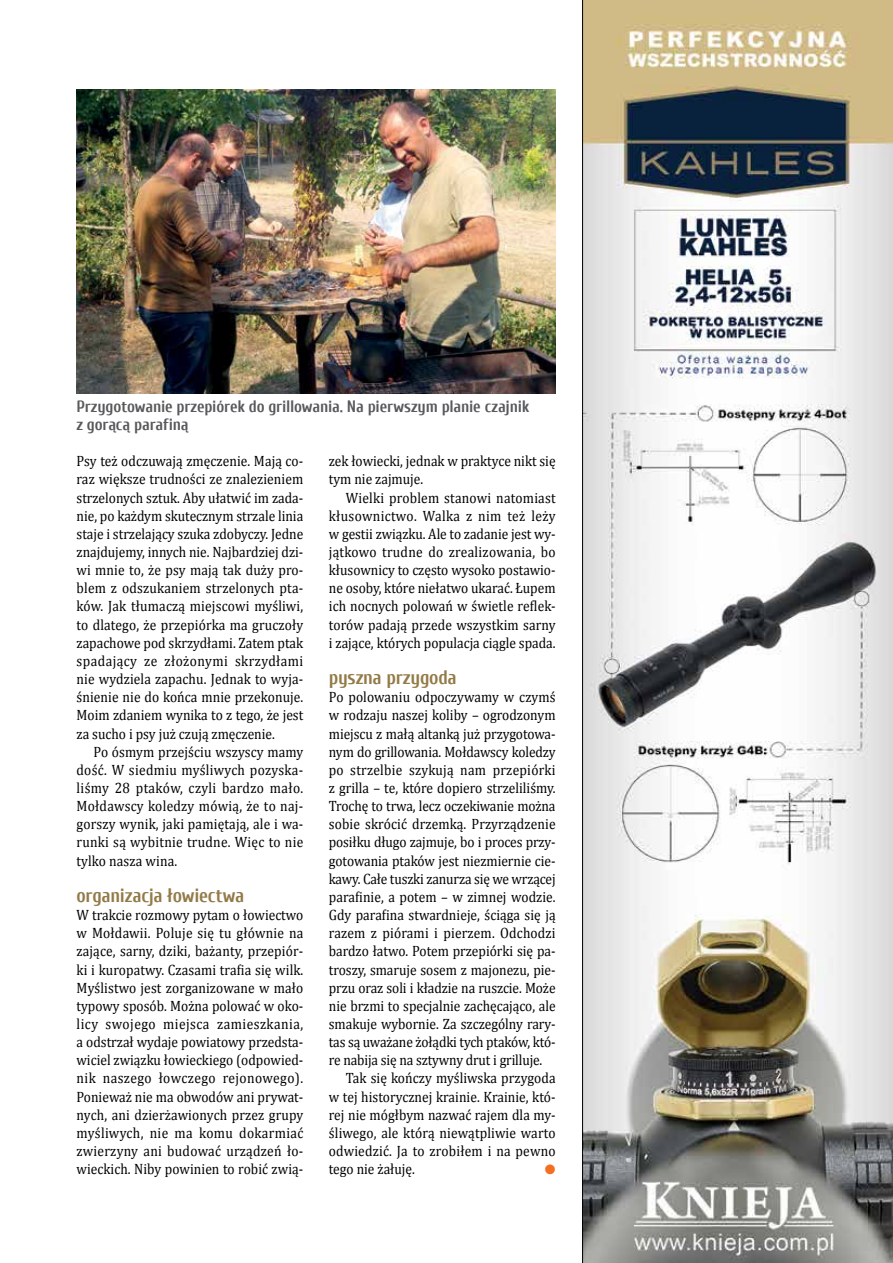
<style>
.page{position:relative;width:893px;height:1263px;background:#fff}
.page>*{position:absolute;margin:0;border:0;box-sizing:border-box;transform-origin:0 0}
.t1{font:700 19.5px "Cuprum";letter-spacing:-.015em;color:#927b48}
.t2{font:700 16.5px/18.1px "Cuprum";letter-spacing:-.01em;color:#58595b}
.t3{font:15px/18.1px "Cambria";color:#000;text-align:justify;scale:.9 1}
.t4{font:15px "Cambria";letter-spacing:.02em;color:#000;scale:.9 1}
.t5{font:13.5px "Zapf Dingbats ITC";color:#f36f21}
</style>
<div class="page">
<img style="left:77px;top:89px;width:479px;height:305px">
<svg style="left:582px;top:0;width:311px;height:1263px"></svg>
<p class="t2" style="left:77px;top:397px;width:454px">Przygotowanie przepiórek do grillowania. Na pierwszym planie czajnik z gorącą parafiną</p>
<p class="t3" style="left:77px;top:452px;width:254px">Psy też odczuwają zmęczenie. Mają co&shy;raz większe trudności ze znalezieniem strzelonych sztuk. Aby ułatwić im zada&shy;nie, po każdym skutecznym strzale linia staje i strzelający szuka zdobyczy. Jedne znajdujemy, innych nie. Najbardziej dzi&shy;wi mnie to, że psy mają tak duży pro&shy;blem z odszukaniem strzelonych pta&shy;ków. Jak tłumaczą miejscowi myśliwi, to dlatego, że przepiórka ma gruczoły zapachowe pod skrzydłami. Zatem ptak spadający ze złożonymi skrzydłami nie wydziela zapachu. Jednak to wyja&shy;śnienie nie do końca mnie przekonuje.<br>Moim zdaniem wynika to z tego, że jest za sucho i psy już czują zmęczenie.</p>
<p class="t3" style="left:77px;top:742px;width:254px;text-indent:17px">Po ósmym przejściu wszyscy mamy dość. W siedmiu myśliwych pozyska&shy;liśmy 28 ptaków, czyli bardzo mało.<br>Mołdawscy koledzy mówią, że to naj&shy;gorszy wynik, jaki pamiętają, ale i wa&shy;runki są wybitnie trudne. Więc to nie tylko nasza wina.</p>
<h1 class="t1" style="left:77px;top:884px;width:169px">organizacja łowiectwa</h1>
<p class="t3" style="left:77px;top:906px;width:254px">W trakcie rozmowy pytam o łowiectwo w Mołdawii. Poluje się tu głównie na zające, sarny, dziki, bażanty, przepiór&shy;ki i kuropatwy. Czasami trafia się wilk.<br>Myślistwo jest zorganizowane w mało typowy sposób. Można polować w oko&shy;licy swojego miejsca zamieszkania, a odstrzał wydaje powiatowy przedsta&shy;wiciel związku łowieckiego (odpowied&shy;nik naszego łowczego rejonowego).<br>Ponieważ nie ma obwodów ani prywat&shy;nych, ani dzierżawionych przez grupy myśliwych, nie ma komu dokarmiać zwierzyny ani budować urządzeń ło&shy;wieckich. Niby powinien to robić zwią-</p>
<p class="t3" style="left:329px;top:452px;width:253px">zek łowiecki, jednak w praktyce nikt się tym nie zajmuje.</p>
<p class="t3" style="left:329px;top:488px;width:253px;text-indent:17px">Wielki problem stanowi natomiast kłusownictwo. Walka z nim też leży w gestii związku. Ale to zadanie jest wy&shy;jątkowo trudne do zrealizowania, bo kłusownicy to często wysoko postawio&shy;ne osoby, które niełatwo ukarać. Łupem ich nocnych polowań w świetle reflek&shy;torów padają przede wszystkim sarny i zające, których populacja ciągle spada.</p>
<h1 class="t1" style="left:329px;top:667px;width:130px">pyszna przygoda</h1>
<p class="t3" style="left:329px;top:688px;width:253px">Po polowaniu odpoczywamy w czymś</p>
<p class="t3" style="left:329px;top:706px;width:253px">w rodzaju naszej koliby – ogrodzonym</p>
<p class="t3" style="left:329px;top:724px;width:254px">miejscu z małą altanką już przygotowa-</p>
<p class="t3" style="left:329px;top:742px;width:253px">nym do grillowania. Mołdawscy koledzy</p>
<p class="t4" style="left:329px;top:760px;width:253px">po strzelbie szykują nam przepiórki</p>
<p class="t3" style="left:329px;top:779px;width:253px">z grilla – te, które dopiero strzeliliśmy.</p>
<p class="t3" style="left:329px;top:797px;width:253px">Trochę to trwa, lecz oczekiwanie można</p>
<p class="t3" style="left:329px;top:815px;width:253px">sobie skrócić drzemką. Przyrządzenie</p>
<p class="t3" style="left:329px;top:833px;width:253px">posiłku długo zajmuje, bo i proces przy-</p>
<p class="t3" style="left:329px;top:851px;width:253px">gotowania ptaków jest niezmiernie cie-</p>
<p class="t3" style="left:329px;top:870px;width:253px">kawy. Całe tuszki zanurza się we wrzącej</p>
<p class="t3" style="left:329px;top:888px;width:253px">parafinie, a potem – w zimnej wodzie.</p>
<p class="t3" style="left:329px;top:906px;width:253px">Gdy parafina stwardnieje, ściąga się ją</p>
<p class="t3" style="left:329px;top:924px;width:253px">razem z piórami i pierzem. Odchodzi</p>
<p class="t3" style="left:329px;top:942px;width:253px">bardzo łatwo. Potem przepiórki się pa-</p>
<p class="t3" style="left:329px;top:960px;width:253px">troszy, smaruje sosem z majonezu, pie-</p>
<p class="t3" style="left:329px;top:978px;width:253px">przu oraz soli i kładzie na ruszcie. Może</p>
<p class="t3" style="left:329px;top:997px;width:254px">nie brzmi to specjalnie zachęcająco, ale</p>
<p class="t3" style="left:329px;top:1015px;width:253px">smakuje wybornie. Za szczególny rary-</p>
<p class="t3" style="left:329px;top:1033px;width:253px">tas są uważane żołądki tych ptaków, któ-</p>
<p class="t3" style="left:329px;top:1051px;width:239px">re nabija się na sztywny drut i grilluje.</p>
<p class="t3" style="left:346px;top:1069px;width:235px">Tak się kończy myśliwska przygoda</p>
<p class="t3" style="left:329px;top:1087px;width:253px">w tej historycznej krainie. Krainie, któ-</p>
<p class="t3" style="left:329px;top:1105px;width:253px">rej nie mógłbym nazwać rajem dla my-</p>
<p class="t3" style="left:329px;top:1124px;width:253px">śliwego, ale którą niewątpliwie warto</p>
<p class="t3" style="left:329px;top:1142px;width:253px">odwiedzić. Ja to zrobiłem i na pewno</p>
<p class="t3" style="left:329px;top:1160px;width:97px">tego nie żałuję.</p>
<p class="t5" style="left:545px;top:1163px;width:12px">●</p>
</div>
